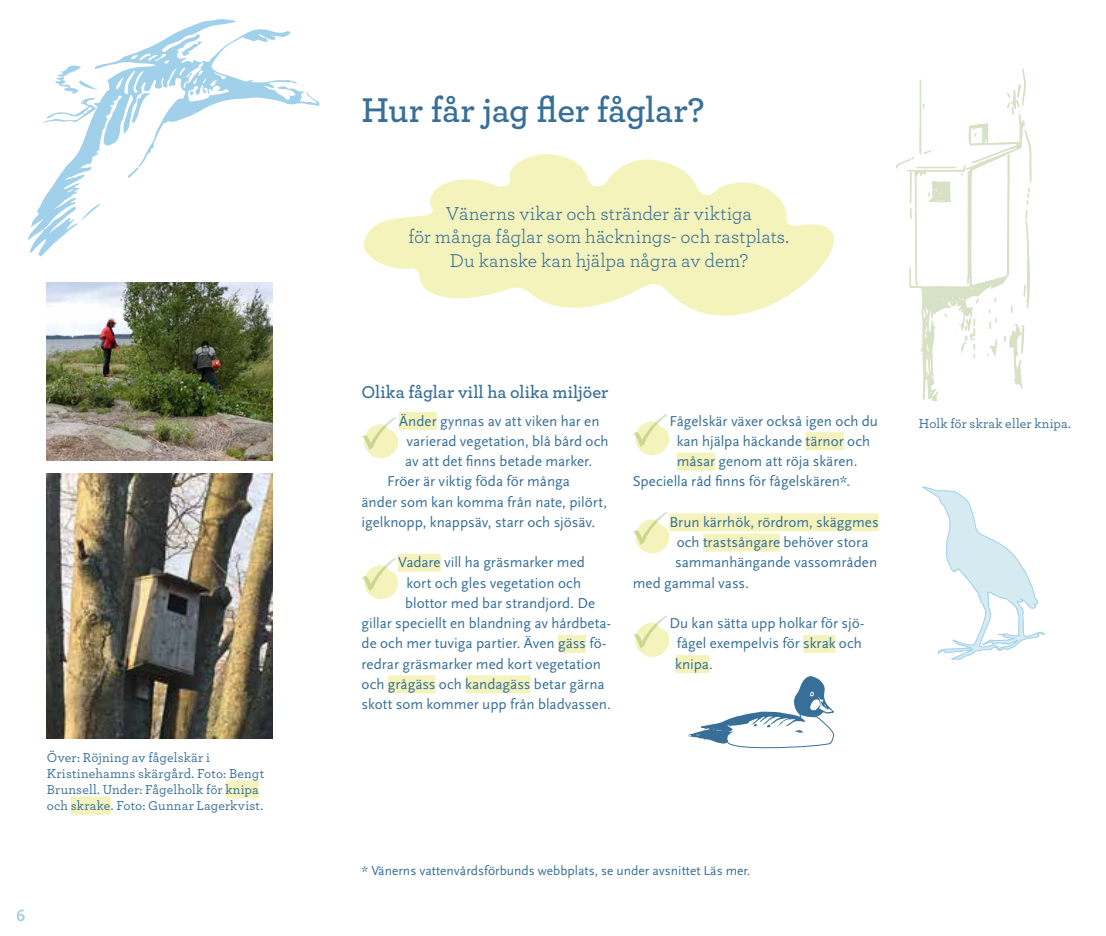
<style>
.page{position:relative;width:1106px;height:936px;background:#fff}
.page>*{position:absolute;margin:0;border:0;box-sizing:border-box;transform-origin:0 0}
.t1{font:600 36px "Archer";letter-spacing:-.005em;color:#376f98}
.t2{font:19.5px/23.4px "Archer";letter-spacing:.005em;color:#376f98;text-align:center}
.t3{font:600 18px "Archer";letter-spacing:.005em;color:#376f98}
.t4{font:700 16.5px "Scala Sans Pro";color:#a1d0eb}
.t5{font:15px/20.2px "Scala Sans Pro";color:#376f98}
.t6{font:500 13.5px/16.2px "Archer";letter-spacing:.015em;color:#376f98}
.t7{font:13.5px "Scala Sans Pro";color:#376f98}
</style>
<div class="page">
<img style="left:47px;top:283px;width:225px;height:178px">
<img style="left:47px;top:473px;width:225px;height:265px">
<svg style="left:902px;top:68px;width:129px;height:333px"></svg>
<svg style="left:363px;top:154px;width:539px;height:162px;fill:#f4f3bc"></svg>
<div style="left:71px;top:796px;width:40px;height:18px;background:#f4f3bc"></div>
<div style="left:225px;top:780px;width:34px;height:18px;background:#f4f3bc"></div>
<div style="left:675px;top:655px;width:34px;height:18px;background:#f4f3bc"></div>
<div style="left:803px;top:635px;width:32px;height:18px;background:#f4f3bc"></div>
<div style="left:703px;top:533px;width:77px;height:18px;background:#f4f3bc"></div>
<div style="left:676px;top:452px;width:39px;height:18px;background:#f4f3bc"></div>
<div style="left:805px;top:432px;width:38px;height:18px;background:#f4f3bc"></div>
<div style="left:465px;top:675px;width:65px;height:18px;background:#f4f3bc"></div>
<div style="left:388px;top:675px;width:47px;height:18px;background:#f4f3bc"></div>
<div style="left:558px;top:635px;width:28px;height:18px;background:#f4f3bc"></div>
<div style="left:398px;top:554px;width:42px;height:18px;background:#f4f3bc"></div>
<div style="left:399px;top:412px;width:38px;height:18px;background:#f4f3bc"></div>
<svg style="left:28px;top:19px;width:292px;height:221px"></svg>
<svg style="left:131px;top:93px;width:19px;height:30px"></svg>
<svg style="left:42px;top:64px;width:57px;height:59px"></svg>
<svg style="left:30px;top:203px;width:71px;height:54px"></svg>
<svg style="left:127px;top:167px;width:12px;height:11px"></svg>
<svg style="left:180px;top:41px;width:22px;height:15px"></svg>
<svg style="left:292px;top:81px;width:5px;height:3px"></svg>
<svg style="left:202px;top:87px;width:4px;height:6px"></svg>
<svg style="left:362px;top:417px;width:36px;height:41px"></svg>
<svg style="left:633px;top:414px;width:36px;height:41px"></svg>
<svg style="left:922px;top:486px;width:122px;height:173px"></svg>
<div style="left:669px;top:513px;width:209px;height:18px;background:#f4f3bc"></div>
<svg style="left:633px;top:512px;width:36px;height:41px"></svg>
<svg style="left:362px;top:558px;width:36px;height:41px"></svg>
<svg style="left:633px;top:615px;width:36px;height:41px"></svg>
<svg style="left:688px;top:676px;width:147px;height:72px"></svg>
<p class="t6" style="left:47px;top:748px;width:219px">Över: Röjning av fågelskär i Kristinehamns skärgård. Foto: Bengt Brunsell. Under: Fågelholk för knipa och skrake. Foto: Gunnar Lagerkvist.</p>
<p class="t4" style="left:17px;top:905px;width:10px">6</p>
<h1 class="t1" style="left:361px;top:88px;width:344px">Hur får jag fer fåglar?</h1>
<h3 class="t2" style="left:408px;top:201px;width:382px">Vänerns vikar och stränder är viktiga<br>för många fåglar som häcknings- och rastplats.<br>Du kanske kan hjälpa några av dem?</h3>
<h4 class="t3" style="left:361px;top:380px;width:248px">Olika fåglar vill ha olika miljöer</h4>
<p class="t5" style="left:399px;top:410px;width:202px">Änder gynnas av att viken har en</p>
<p class="t5" style="left:669px;top:410px;width:210px">Fågelskär växer också igen och du</p>
<p class="t6" style="left:918px;top:415px;width:154px">Holk för skrak eller knipa.</p>
<p class="t5" style="left:406px;top:430px;width:203px">varierad vegetation, blå bård och</p>
<p class="t5" style="left:676px;top:430px;width:195px">kan hjälpa häckande tärnor och</p>
<p class="t5" style="left:405px;top:451px;width:189px">av att det fnns betade marker.</p>
<p class="t5" style="left:676px;top:451px;width:182px">måsar genom att röja skären.</p>
<p class="t5" style="left:387px;top:471px;width:184px">Fröer är viktig föda för många</p>
<p class="t5" style="left:632px;top:471px;width:219px">Speciella råd fnns för fågelskären*.</p>
<p class="t5" style="left:361px;top:491px;width:247px">änder som kan komma från nate, pilört, igelknopp, knappsäv, starr och sjösäv.</p>
<p class="t5" style="left:676px;top:532px;width:193px">och trastsångare behöver stora</p>
<p class="t5" style="left:669px;top:511px;width:211px">Brun kärrhök, rördrom, skäggmes</p>
<p class="t5" style="left:398px;top:552px;width:188px">Vadare vill ha gräsmarker med</p>
<p class="t5" style="left:675px;top:552px;width:203px">sammanhängande vassområden</p>
<p class="t5" style="left:406px;top:572px;width:176px">kort och gles vegetation och</p>
<p class="t5" style="left:632px;top:572px;width:118px">med gammal vass.</p>
<p class="t5" style="left:405px;top:592px;width:192px">blottor med bar strandjord. De</p>
<p class="t5" style="left:361px;top:613px;width:251px">gillar speciellt en blandning av hårdbeta-</p>
<p class="t5" style="left:669px;top:613px;width:197px">Du kan sätta upp holkar för sjö-</p>
<p class="t5" style="left:361px;top:633px;width:246px">de och mer tuviga partier. Även gäss fö-</p>
<p class="t5" style="left:676px;top:633px;width:187px">fågel exempelvis för skrak och</p>
<p class="t5" style="left:361px;top:653px;width:241px">redrar gräsmarker med kort vegetation</p>
<p class="t5" style="left:675px;top:653px;width:39px">knipa.</p>
<p class="t5" style="left:361px;top:673px;width:251px">och grågäss och kandagäss betar gärna skott som kommer upp från bladvassen.</p>
<p class="t7" style="left:361px;top:862px;width:390px">* Vänerns vattenvårdsförbunds webbplats, se under avsnittet Läs mer.</p>
</div>
